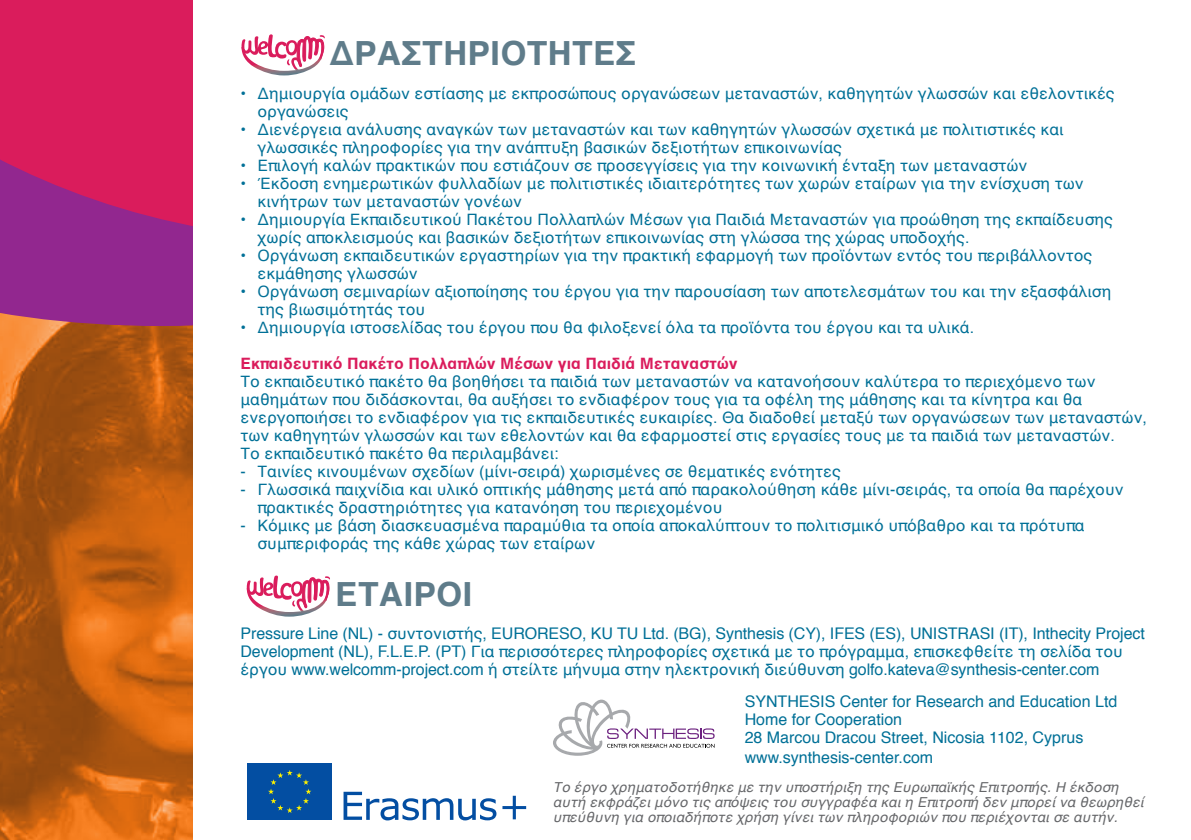
<style>
.page{position:relative;width:1191px;height:840px;background:#fff}
.page>*{position:absolute;margin:0;border:0;box-sizing:border-box;transform-origin:0 0}
.t1{font:700 34px "Helvetica";color:#5f7c8a}
.t2{font:16px/18px "Helvetica";color:#007097}
.t3{font:700 16px "Helvetica";color:#da1c5c}
.t4{font:italic 14px/15px "Helvetica";color:#656669}
</style>
<div class="page">
<svg style="left:0;top:326px;width:193px;height:513px;background:#ba5d13"></svg>
<svg style="left:343px;top:791px;width:153px;height:29px"></svg>
<svg style="left:502px;top:795px;width:24px;height:23px"></svg>
<div style="left:248px;top:763px;width:84px;height:56px;background:#034ea2"></div>
<svg style="left:268px;top:770px;width:43px;height:42px"></svg>
<svg style="left:241px;top:34px;width:84px;height:41px"></svg>
<svg style="left:247px;top:575px;width:83px;height:41px"></svg>
<div style="left:0;top:242px;width:193px;height:84px;background:#92278f"></div>
<svg style="left:0;top:0;width:193px;height:242px;background:#cc1e65"></svg>
<svg style="left:553px;top:699px;width:161px;height:56px"></svg>
<h1 class="t1" style="left:330px;top:25px;width:308px">ΔΡΑΣΤΗΡΙΟΤΗΤΕΣ</h1>
<p class="t2" style="left:257px;top:84px;width:859px;text-indent:-17px">• Δημιουργία ομάδων εστίασης με εκπροσώπους οργανώσεων μεταναστών, καθηγητών γλωσσών και εθελοντικές οργανώσεις</p>
<p class="t2" style="left:257px;top:120px;width:807px;text-indent:-17px">• Διενέργεια ανάλυσης αναγκών των μεταναστών και των καθηγητών γλωσσών σχετικά με πολιτιστικές και γλωσσικές πληροφορίες για την ανάπτυξη βασικών δεξιοτήτων επικοινωνίας</p>
<p class="t2" style="left:240px;top:156px;width:788px">• Επιλογή καλών πρακτικών που εστιάζουν σε προσεγγίσεις για την κοινωνική ένταξη των μεταναστών</p>
<p class="t2" style="left:257px;top:174px;width:828px;text-indent:-17px">• Έκδοση ενημερωτικών φυλλαδίων με πολιτιστικές ιδιαιτερότητες των χωρών εταίρων για την ενίσχυση των κινήτρων των μεταναστών γονέων</p>
<p class="t2" style="left:257px;top:210px;width:857px;text-indent:-17px">• Δημιουργία Εκπαιδευτικού Πακέτου Πολλαπλών Μέσων για Παιδιά Μεταναστών για προώθηση της εκπαίδευσης χωρίς αποκλεισμούς και βασικών δεξιοτήτων επικοινωνίας στη γλώσσα της χώρας υποδοχής.</p>
<p class="t2" style="left:257px;top:246px;width:836px;text-indent:-17px">• Οργάνωση εκπαιδευτικών εργαστηρίων για την πρακτική εφαρμογή των προϊόντων εντός του περιβάλλοντος εκμάθησης γλωσσών</p>
<p class="t2" style="left:257px;top:282px;width:855px;text-indent:-17px">• Οργάνωση σεμιναρίων αξιοποίησης του έργου για την παρουσίαση των αποτελεσμάτων του και την εξασφάλιση της βιωσιμότητάς του</p>
<p class="t2" style="left:240px;top:318px;width:735px">• Δημιουργία ιστοσελίδας του έργου που θα φιλοξενεί όλα τα προϊόντα του έργου και τα υλικά.</p>
<p class="t3" style="left:240px;top:350px;width:498px">Εκπαιδευτικό Πακέτο Πολλαπλών Μέσων για Παιδιά Μεταναστών</p>
<p class="t2" style="left:240px;top:372px;width:908px">Το εκπαιδευτικό πακέτο θα βοηθήσει τα παιδιά των μεταναστών να κατανοήσουν καλύτερα το περιεχόμενο των μαθημάτων που διδάσκονται, θα αυξήσει το ενδιαφέρον τους για τα οφέλη της μάθησης και τα κίνητρα και θα ενεργοποιήσει το ενδιαφέρον για τις εκπαιδευτικές ευκαιρίες. Θα διαδοθεί μεταξύ των οργανώσεων των μεταναστών, των καθηγητών γλωσσών και των εθελοντών και θα εφαρμοστεί στις εργασίες τους με τα παιδιά των μεταναστών.<br>Το εκπαιδευτικό πακέτο θα περιλαμβάνει:</p>
<p class="t2" style="left:240px;top:462px;width:602px">- Ταινίες κινουμένων σχεδίων (μίνι-σειρά) χωρισμένες σε θεματικές ενότητες</p>
<p class="t2" style="left:257px;top:480px;width:867px;text-indent:-17px">- Γλωσσικά παιχνίδια και υλικό οπτικής μάθησης μετά από παρακολούθηση κάθε μίνι-σειράς, τα οποία θα παρέχουν πρακτικές δραστηριότητες για κατανόηση του περιεχομένου</p>
<p class="t2" style="left:257px;top:516px;width:828px;text-indent:-17px">- Κόμικς με βάση διασκευασμένα παραμύθια τα οποία αποκαλύπτουν το πολιτισμικό υπόβαθρο και τα πρότυπα συμπεριφοράς της κάθε χώρας των εταίρων</p>
<h1 class="t1" style="left:335px;top:566px;width:139px">ΕΤΑΙΡΟΙ</h1>
<p class="t2" style="left:240px;top:624px;width:906px">Pressure Line (NL) - συντονιστής, EURORESO, KU TU Ltd. (BG), Synthesis (CY), IFES (ES), UNISTRASI (IT), Inthecity Project<br>Development (NL), F.L.E.P. (PT) Για περισσότερες πληροφορίες σχετικά με το πρόγραμμα, επισκεφθείτε τη σελίδα του έργου www.welcomm-project.com ή στείλτε μήνυμα στην ηλεκτρονική διεύθυνση golfo.kateva@synthesis-center.com</p>
<p class="t2" style="left:744px;top:692px;width:374px">SYNTHESIS Center for Research and Education Ltd Home for Cooperation<br>28 Marcou Dracou Street, Nicosia 1102, Cyprus www.synthesis-center.com</p>
<p class="t4" style="left:553px;top:779px;width:592px">Το έργο χρηματοδοτήθηκε με την υποστήριξη της Ευρωπαϊκής Επιτροπής. Η έκδοση αυτή εκφράζει μόνο τις απόψεις του συγγραφέα και η Επιτροπή δεν μπορεί να θεωρηθεί υπεύθυνη για οποιαδήποτε χρήση γίνει των πληροφοριών που περιέχονται σε αυτήν.</p>
</div>
